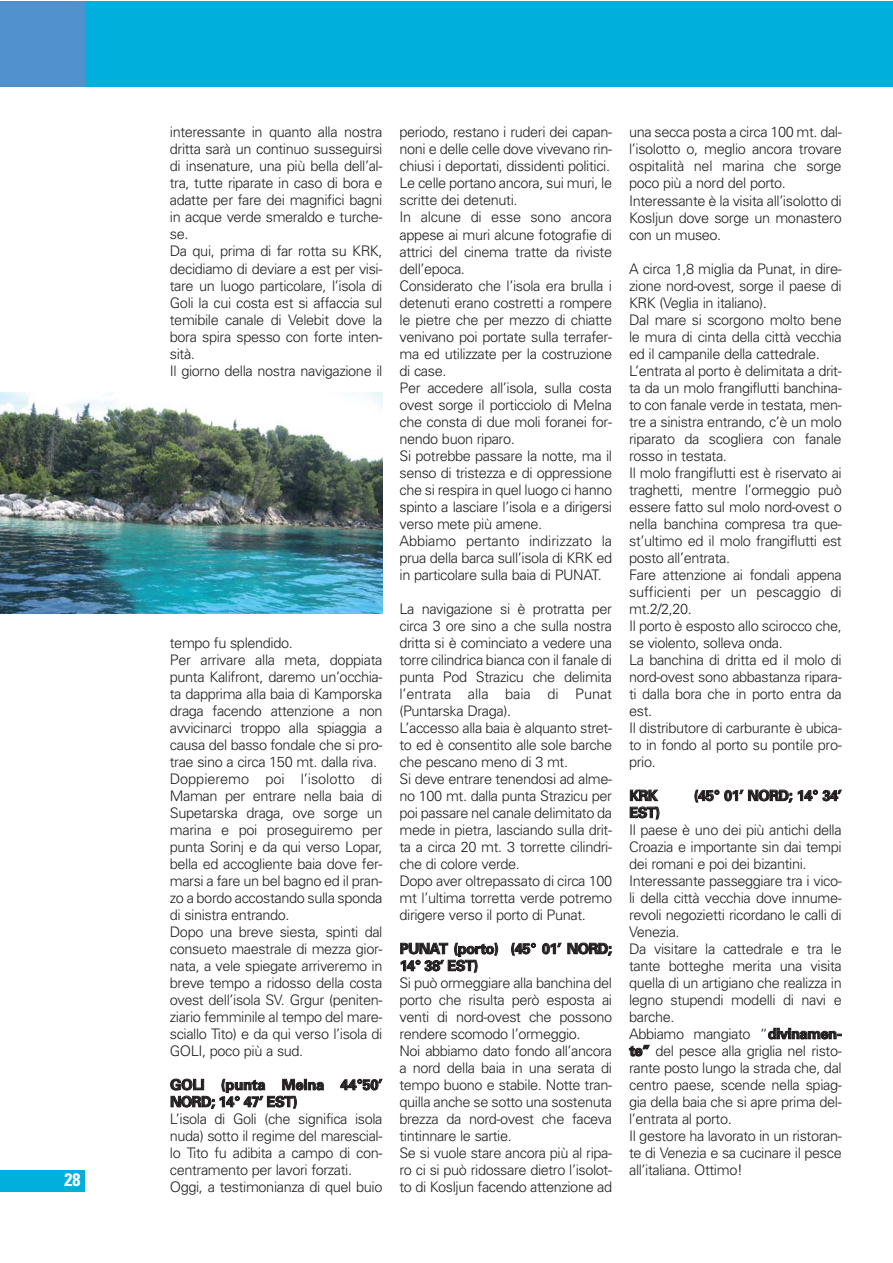
<style>
.page{position:relative;width:893px;height:1263px;background:#fff}
.page>*{position:absolute;margin:0;border:0;box-sizing:border-box;transform-origin:0 0}
.t1{font:700 condensed 18px "Univers";color:#fff}
.t2{font:300 14.55px/17px "Univers";letter-spacing:-.03em;color:#231f20}
.t3{font:700 14.55px/17px "Univers";letter-spacing:-.03em;color:#231f20}
.t4{font:700 14.55px/17px "Univers";letter-spacing:-.005em;color:#231f20}
.s1{font-weight:700}
</style>
<div class="page">
<div style="left:0;top:1px;width:892px;height:85px;background:#00afdb"></div>
<div style="left:0;top:1px;width:85px;height:85px;background:#5191cd"></div>
<div style="left:0;top:1171px;width:85px;height:21px;background:#00afdb"></div>
<img style="left:0;top:393px;width:382px;height:221px">
<p class="t1" style="left:65px;top:1173px;width:17px">28</p>
<p class="t2" style="left:170px;top:125px;width:214px">interessante in quanto alla nostra dritta sarà un continuo susseguirsi di insenature, una più bella dell’al&shy;tra, tutte riparate in caso di bora e adatte per fare dei magnifici bagni in acque verde smeraldo e turche&shy;se.<br>Da qui, prima di far rotta su KRK, decidiamo di deviare a est per visi&shy;tare un luogo particolare, l’isola di<br>Goli la cui costa est si affaccia sul temibile canale di Velebit dove la bora spira spesso con forte inten&shy;sità.<br>Il giorno della nostra navigazione il</p>
<p class="t2" style="left:170px;top:635px;width:214px">tempo fu splendido.<br>Per arrivare alla meta, doppiata punta Kalifront, daremo un’occhia&shy;ta dapprima alla baia di Kamporska draga facendo attenzione a non avvicinarci troppo alla spiaggia a causa del basso fondale che si pro&shy;trae sino a circa 150 mt. dalla riva.<br>Doppieremo poi l’isolotto di<br>Maman per entrare nella baia di<br>Supetarska draga, ove sorge un marina e poi proseguiremo per punta Sorinj e da qui verso Lopar, bella ed accogliente baia dove fer&shy;marsi a fare un bel bagno ed il pran&shy;zo a bordo accostando sulla sponda di sinistra entrando.<br>Dopo una breve siesta, spinti dal consueto maestrale di mezza gior&shy;nata, a vele spiegate arriveremo in breve tempo a ridosso della costa ovest dell’isola SV. Grgur (peniten&shy;ziario femminile al tempo del mare&shy;sciallo Tito) e da qui verso l’isola di<br>GOLI, poco più a sud.</p>
<p class="t4" style="left:170px;top:1077px;width:214px">GOLI (punta Melna 44°50’<br>NORD; 14° 47’ EST)</p>
<p class="t2" style="left:170px;top:1112px;width:214px">L’isola di Goli (che significa isola nuda) sotto il regime del marescial&shy;lo Tito fu adibita a campo di con&shy;centramento per lavori forzati.<br>Oggi, a testimonianza di quel buio</p>
<p class="t2" style="left:399px;top:125px;width:214px">periodo, restano i ruderi dei capan&shy;noni e delle celle dove vivevano rin&shy;chiusi i deportati, dissidenti politici.<br>Le celle portano ancora, sui muri, le scritte dei detenuti.<br>In alcune di esse sono ancora appese ai muri alcune fotografie di attrici del cinema tratte da riviste dell’epoca.<br>Considerato che l’isola era brulla i detenuti erano costretti a rompere le pietre che per mezzo di chiatte venivano poi portate sulla terrafer&shy;ma ed utilizzate per la costruzione di case.<br>Per accedere all’isola, sulla costa ovest sorge il porticciolo di Melna che consta di due moli foranei for&shy;nendo buon riparo.<br>Si potrebbe passare la notte, ma il senso di tristezza e di oppressione che si respira in quel luogo ci hanno spinto a lasciare l’isola e a dirigersi verso mete più amene.<br>Abbiamo pertanto indirizzato la prua della barca sull’isola di KRK ed in particolare sulla baia di PUNAT.</p>
<p class="t2" style="left:399px;top:601px;width:214px">La navigazione si è protratta per circa 3 ore sino a che sulla nostra dritta si è cominciato a vedere una torre cilindrica bianca con il fanale di punta Pod Strazicu che delimita l’entrata alla baia di Punat (Puntarska Draga).<br>L’accesso alla baia è alquanto stret&shy;to ed è consentito alle sole barche che pescano meno di 3 mt.<br>Si deve entrare tenendosi ad alme&shy;no 100 mt. dalla punta Strazicu per poi passare nel canale delimitato da mede in pietra, lasciando sulla drit&shy;ta a circa 20 mt. 3 torrette cilindri&shy;che di colore verde.<br>Dopo aver oltrepassato di circa 100 mt l’ultima torretta verde potremo dirigere verso il porto di Punat.</p>
<p class="t3" style="left:400px;top:941px;width:214px">PUNAT (porto) (45° 01’ NORD;<br>14° 38’ EST)</p>
<p class="t2" style="left:399px;top:976px;width:214px">Si può ormeggiare alla banchina del porto che risulta però esposta ai venti di nord-ovest che possono rendere scomodo l’ormeggio.<br>Noi abbiamo dato fondo all’ancora a nord della baia in una serata di tempo buono e stabile. Notte tran&shy;quilla anche se sotto una sostenuta brezza da nord-ovest che faceva tintinnare le sartie.<br>Se si vuole stare ancora più al ripa&shy;ro ci si può ridossare dietro l’isolot&shy;to di Kosljun facendo attenzione ad</p>
<p class="t2" style="left:629px;top:125px;width:214px">una secca posta a circa 100 mt. dal&shy;l’isolotto o, meglio ancora trovare ospitalità nel marina che sorge poco più a nord del porto.<br>Interessante è la visita all’isolotto di<br>Kosljun dove sorge un monastero con un museo.</p>
<p class="t2" style="left:629px;top:261px;width:214px">A circa 1,8 miglia da Punat, in dire&shy;zione nord-ovest, sorge il paese di<br>KRK (Veglia in italiano).<br>Dal mare si scorgono molto bene le mura di cinta della città vecchia ed il campanile della cattedrale.<br>L’entrata al porto è delimitata a drit&shy;ta da un molo frangiflutti banchina&shy;to con fanale verde in testata, men&shy;tre a sinistra entrando, c’è un molo riparato da scogliera con fanale rosso in testata.<br>Il molo frangiflutti est è riservato ai traghetti, mentre l’ormeggio può essere fatto sul molo nord-ovest o nella banchina compresa tra que&shy;st’ultimo ed il molo frangiflutti est posto all’entrata.<br>Fare attenzione ai fondali appena sufficienti per un pescaggio di mt.2/2,20.<br>Il porto è esposto allo scirocco che, se violento, solleva onda.<br>La banchina di dritta ed il molo di nord-ovest sono abbastanza ripara&shy;ti dalla bora che in porto entra da est.<br>Il distributore di carburante è ubica&shy;to in fondo al porto su pontile pro&shy;prio.</p>
<p class="t3" style="left:629px;top:788px;width:30px">KRK</p>
<p class="t3" style="left:694px;top:788px;width:149px">(45° 01’ NORD; 14° 34’</p>
<p class="t3" style="left:629px;top:805px;width:32px">EST)</p>
<p class="t2" style="left:629px;top:822px;width:214px">Il paese è uno dei più antichi della<br>Croazia e importante sin dai tempi dei romani e poi dei bizantini.<br>Interessante passeggiare tra i vico&shy;li della città vecchia dove innume&shy;revoli negozietti ricordano le calli di<br>Venezia.<br>Da visitare la cattedrale e tra le tante botteghe merita una visita quella di un artigiano che realizza in legno stupendi modelli di navi e barche.<br>Abbiamo mangiato “<span class="s1">divinamen&shy;te”</span> del pesce alla griglia nel risto&shy;rante posto lungo la strada che, dal centro paese, scende nella spiag&shy;gia della baia che si apre prima del&shy;l’entrata al porto.<br>Il gestore ha lavorato in un ristoran&shy;te di Venezia e sa cucinare il pesce all’italiana. Ottimo!</p>
</div>
